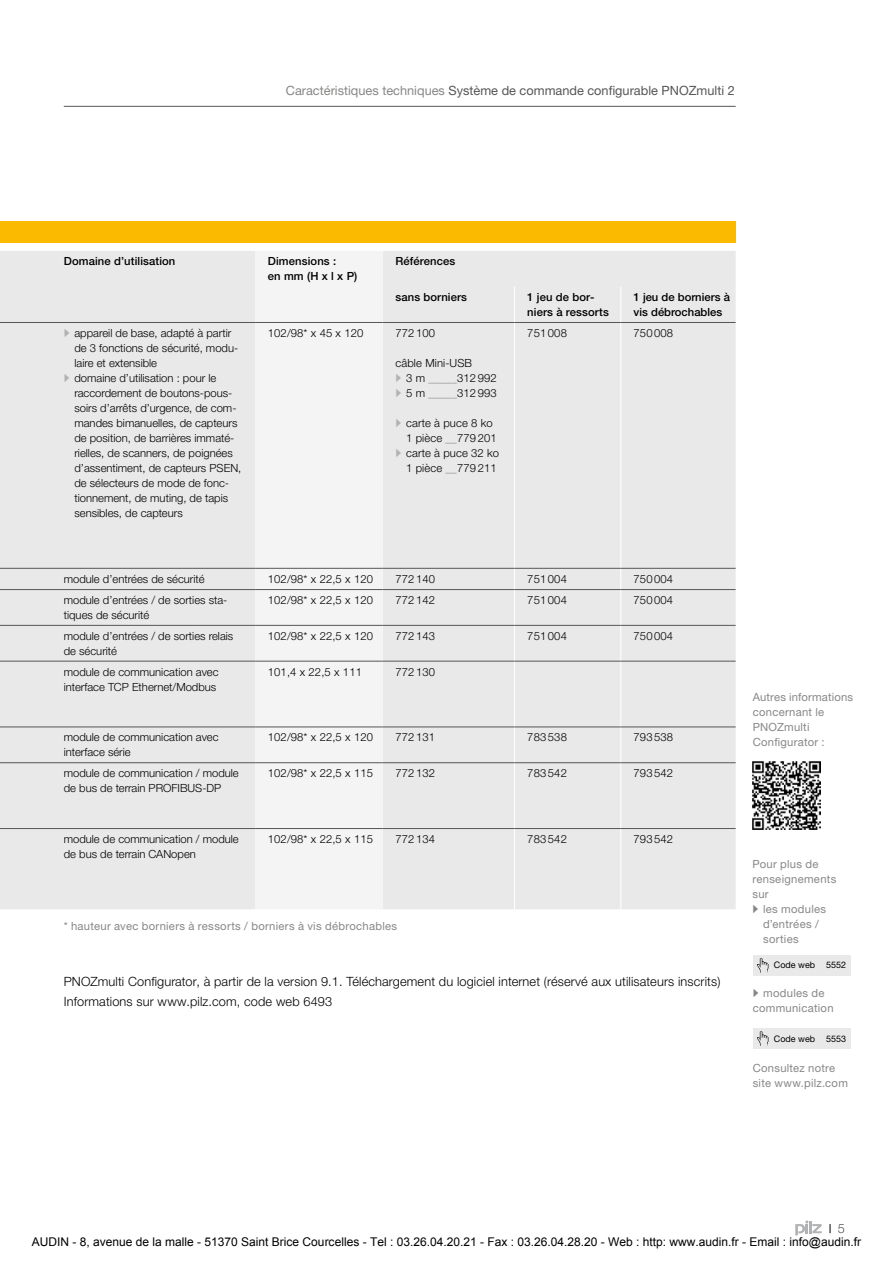
<style>
.page{position:relative;width:893px;height:1263px;background:#fff}
.page>*{position:absolute;margin:0;border:0;box-sizing:border-box;transform-origin:0 0}
.t1{font:300 12.75px/20.2px "Helvetica Neue LTW1 G";letter-spacing:.01em;color:#000}
.t2{font:12.75px "Helvetica Neue LT Pro";color:#565656}
.t3{font:300 12.75px "Helvetica Neue LTW1 G";color:#565656}
.t4{font:12px "Arial";color:#000}
.t5{font:300 11.25px/15px "Helvetica Neue LTW1 G";color:#000}
.t6{font:11.25px/15px "Helvetica Neue LT Pro";letter-spacing:.025em;color:#878786}
.t7{font:500 11.25px/15px "Helvetica Neue LTW1 G";letter-spacing:.01em;color:#000}
.t8{font:9px "Helvetica Neue LT Pro";color:#000}
.s1{color:#878786}
.s2{font-family:"Helvetica Neue LT Pro";font-weight:400;color:#b1b2b3}
</style>
<div class="page">
<div style="left:0;top:221px;width:736px;height:21px;background:#fbba00"></div>
<hr style="left:64px;top:106px;width:672px;height:1px;background:#565656">
<svg style="left:795px;top:1220px;width:27px;height:15px"></svg>
<div style="left:383px;top:251px;width:353px;height:658px;background:#e9e9e9"></div>
<svg style="left:0;top:251px;width:383px;height:658px;fill:#e9e9e9"></svg>
<hr style="left:514px;top:287px;width:1px;height:35px;background:#fff">
<hr style="left:514px;top:323px;width:1px;height:245px;background:#fff">
<svg style="left:514px;top:569px;width:1px;height:20px"></svg>
<hr style="left:514px;top:590px;width:1px;height:35px;background:#fff">
<hr style="left:514px;top:626px;width:1px;height:35px;background:#fff">
<hr style="left:514px;top:661px;width:1px;height:66px;background:#fff">
<hr style="left:514px;top:727px;width:1px;height:35px;background:#fff">
<hr style="left:514px;top:763px;width:1px;height:65px;background:#fff">
<hr style="left:514px;top:829px;width:1px;height:80px;background:#fff">
<hr style="left:620px;top:287px;width:1px;height:35px;background:#fff">
<hr style="left:620px;top:323px;width:1px;height:245px;background:#fff">
<svg style="left:620px;top:569px;width:1px;height:20px"></svg>
<hr style="left:620px;top:590px;width:1px;height:35px;background:#fff">
<hr style="left:620px;top:626px;width:1px;height:35px;background:#fff">
<hr style="left:620px;top:661px;width:1px;height:66px;background:#fff">
<hr style="left:620px;top:727px;width:1px;height:35px;background:#fff">
<hr style="left:620px;top:763px;width:1px;height:65px;background:#fff">
<hr style="left:620px;top:829px;width:1px;height:80px;background:#fff">
<hr style="left:0;top:322px;width:255px;height:1px;background:#565656">
<hr style="left:255px;top:322px;width:128px;height:1px;background:#565656">
<hr style="left:383px;top:322px;width:131px;height:1px;background:#565656">
<hr style="left:514px;top:322px;width:107px;height:1px;background:#565656">
<hr style="left:621px;top:322px;width:115px;height:1px;background:#565656">
<hr style="left:0;top:568px;width:255px;height:1px;background:#565656">
<hr style="left:255px;top:568px;width:128px;height:1px;background:#565656">
<hr style="left:383px;top:568px;width:131px;height:1px;background:#565656">
<hr style="left:514px;top:568px;width:107px;height:1px;background:#565656">
<hr style="left:621px;top:568px;width:115px;height:1px;background:#565656">
<hr style="left:0;top:589px;width:255px;height:1px;background:#565656">
<hr style="left:255px;top:589px;width:128px;height:1px;background:#565656">
<hr style="left:383px;top:589px;width:131px;height:1px;background:#565656">
<hr style="left:514px;top:589px;width:107px;height:1px;background:#565656">
<hr style="left:621px;top:589px;width:115px;height:1px;background:#565656">
<hr style="left:0;top:625px;width:255px;height:1px;background:#565656">
<hr style="left:255px;top:625px;width:128px;height:1px;background:#565656">
<hr style="left:383px;top:625px;width:131px;height:1px;background:#565656">
<hr style="left:514px;top:625px;width:107px;height:1px;background:#565656">
<hr style="left:621px;top:625px;width:115px;height:1px;background:#565656">
<hr style="left:0;top:661px;width:255px;height:1px;background:#565656">
<hr style="left:255px;top:661px;width:128px;height:1px;background:#565656">
<hr style="left:383px;top:661px;width:131px;height:1px;background:#565656">
<hr style="left:514px;top:661px;width:107px;height:1px;background:#565656">
<hr style="left:621px;top:661px;width:115px;height:1px;background:#565656">
<hr style="left:0;top:727px;width:255px;height:1px;background:#565656">
<hr style="left:255px;top:727px;width:128px;height:1px;background:#565656">
<hr style="left:383px;top:727px;width:131px;height:1px;background:#565656">
<hr style="left:514px;top:727px;width:107px;height:1px;background:#565656">
<hr style="left:621px;top:727px;width:115px;height:1px;background:#565656">
<hr style="left:0;top:762px;width:255px;height:1px;background:#565656">
<hr style="left:255px;top:762px;width:128px;height:1px;background:#565656">
<hr style="left:383px;top:762px;width:131px;height:1px;background:#565656">
<hr style="left:514px;top:762px;width:107px;height:1px;background:#565656">
<hr style="left:621px;top:762px;width:115px;height:1px;background:#565656">
<hr style="left:0;top:828px;width:255px;height:1px;background:#565656">
<hr style="left:255px;top:828px;width:128px;height:1px;background:#565656">
<hr style="left:383px;top:828px;width:131px;height:1px;background:#565656">
<hr style="left:514px;top:828px;width:107px;height:1px;background:#565656">
<hr style="left:621px;top:828px;width:115px;height:1px;background:#565656">
<div style="left:753px;top:1028px;width:97px;height:21px;background:#e9e9e9"></div>
<svg style="left:757px;top:1031px;width:11px;height:15px"></svg>
<div style="left:753px;top:955px;width:97px;height:20px;background:#e9e9e9"></div>
<svg style="left:757px;top:958px;width:11px;height:15px"></svg>
<img style="left:753px;top:762px;width:68px;height:68px">
<p class="t2" style="left:286px;top:82px;width:450px"><span class="s1">Caractéristiques techniques</span> Système de commande configurable PNOZmulti 2</p>
<p class="t7" style="left:64px;top:254px;width:113px">Domaine d’utilisation</p>
<p class="t7" style="left:268px;top:254px;width:91px">Dimensions :<br>en mm (H x l x P)</p>
<p class="t7" style="left:395px;top:254px;width:61px">Références</p>
<p class="t7" style="left:395px;top:290px;width:73px">sans borniers</p>
<p class="t7" style="left:527px;top:290px;width:83px">1 jeu de bor&shy;niers à ressorts</p>
<p class="t7" style="left:634px;top:290px;width:98px">1 jeu de borniers à vis débrochables</p>
<p class="t5" style="left:74px;top:325px;width:165px;text-indent:-11px"><span class="s2">•</span> appareil de base, adapté à partir de 3 fonctions de sécurité, modu&shy;laire et extensible</p>
<p class="t5" style="left:74px;top:370px;width:168px;text-indent:-11px"><span class="s2">•</span> domaine d’utilisation : pour le raccordement de boutons-pous&shy;soirs d’arrêts d’urgence, de com&shy;mandes bimanuelles, de capteurs de position, de barrières immaté&shy;rielles, de scanners, de poignées d’assentiment, de capteurs PSEN, de sélecteurs de mode de fonc&shy;tionnement, de muting, de tapis sensibles, de capteurs</p>
<p class="t5" style="left:268px;top:325px;width:97px">102/98* x 45 x 120</p>
<p class="t5" style="left:395px;top:325px;width:41px">772 100</p>
<p class="t5" style="left:395px;top:355px;width:78px">câble Mini-USB</p>
<p class="t5" style="left:395px;top:370px;width:103px"><span class="s2">•</span> 3 m <span class="s1">_____</span>312 992</p>
<p class="t5" style="left:395px;top:385px;width:103px"><span class="s2">•</span> 5 m <span class="s1">_____</span>312 993</p>
<p class="t5" style="left:406px;top:415px;width:92px;text-indent:-11px"><span class="s2">•</span> carte à puce 8 ko<br>1 pièce <span class="s1">__</span>779 201</p>
<p class="t5" style="left:395px;top:445px;width:105px;text-align:right"><span class="s2">•</span> carte à puce 32 ko<br>1 pièce <span class="s1">__</span>779 211</p>
<p class="t5" style="left:527px;top:325px;width:41px">751 008</p>
<p class="t5" style="left:634px;top:325px;width:41px">750 008</p>
<p class="t5" style="left:64px;top:571px;width:142px">module d’entrées de sécurité</p>
<p class="t5" style="left:268px;top:571px;width:107px">102/98* x 22,5 x 120</p>
<p class="t5" style="left:395px;top:571px;width:41px">772 140</p>
<p class="t5" style="left:527px;top:571px;width:41px">751 004</p>
<p class="t5" style="left:634px;top:571px;width:41px">750 004</p>
<p class="t5" style="left:64px;top:592px;width:165px">module d’entrées / de sorties sta&shy;tiques de sécurité</p>
<p class="t5" style="left:268px;top:592px;width:107px">102/98* x 22,5 x 120</p>
<p class="t5" style="left:395px;top:592px;width:41px">772 142</p>
<p class="t5" style="left:527px;top:592px;width:41px">751 004</p>
<p class="t5" style="left:634px;top:592px;width:41px">750 004</p>
<p class="t5" style="left:64px;top:628px;width:171px">module d’entrées / de sorties relais de sécurité</p>
<p class="t5" style="left:268px;top:628px;width:107px">102/98* x 22,5 x 120</p>
<p class="t5" style="left:395px;top:628px;width:41px">772 143</p>
<p class="t5" style="left:527px;top:628px;width:41px">751 004</p>
<p class="t5" style="left:634px;top:628px;width:41px">750 004</p>
<p class="t5" style="left:64px;top:664px;width:156px">module de communication avec interface TCP Ethernet/Modbus</p>
<p class="t5" style="left:268px;top:664px;width:96px">101,4 x 22,5 x 111</p>
<p class="t5" style="left:395px;top:664px;width:41px">772 130</p>
<p class="t5" style="left:64px;top:730px;width:156px">module de communication avec interface série</p>
<p class="t5" style="left:268px;top:730px;width:107px">102/98* x 22,5 x 120</p>
<p class="t5" style="left:395px;top:730px;width:41px">772 131</p>
<p class="t5" style="left:527px;top:730px;width:41px">783 538</p>
<p class="t5" style="left:634px;top:730px;width:41px">793 538</p>
<p class="t5" style="left:64px;top:766px;width:177px">module de communication / module de bus de terrain PROFIBUS-DP</p>
<p class="t5" style="left:268px;top:766px;width:107px">102/98* x 22,5 x 115</p>
<p class="t5" style="left:395px;top:766px;width:41px">772 132</p>
<p class="t5" style="left:527px;top:766px;width:41px">783 542</p>
<p class="t5" style="left:634px;top:766px;width:41px">793 542</p>
<p class="t5" style="left:64px;top:831px;width:177px">module de communication / module de bus de terrain CANopen</p>
<p class="t5" style="left:268px;top:831px;width:107px">102/98* x 22,5 x 115</p>
<p class="t5" style="left:395px;top:831px;width:41px">772 134</p>
<p class="t5" style="left:527px;top:831px;width:41px">783 542</p>
<p class="t5" style="left:634px;top:831px;width:41px">793 542</p>
<p class="t6" style="left:64px;top:918px;width:335px">* hauteur avec borniers à ressorts / borniers à vis débrochables</p>
<p class="t1" style="left:64px;top:971px;width:658px">PNOZmulti Configurator, à partir de la version 9.1. Téléchargement du logiciel internet (réservé aux utilisateurs inscrits)<br>Informations sur www.pilz.com, code web 6493</p>
<p class="t6" style="left:753px;top:689px;width:102px">Autres informations concernant le<br>PNOZmulti<br>Configurator :</p>
<p class="t6" style="left:752px;top:856px;width:85px">Pour plus de renseignements sur</p>
<p class="t6" style="left:763px;top:901px;width:65px;text-indent:-11px">• les modules d’entrées / sorties</p>
<p class="t8" style="left:774px;top:959px;width:74px">Code web 5552</p>
<p class="t6" style="left:753px;top:985px;width:82px">• modules de communication</p>
<p class="t8" style="left:774px;top:1033px;width:74px">Code web 5553</p>
<p class="t6" style="left:753px;top:1060px;width:97px">Consultez notre site www.pilz.com</p>
<p class="t3" style="left:838px;top:1221px;width:9px">5</p>
<p class="t4" style="left:32px;top:1234px;width:831px">AUDIN - 8, avenue de la malle - 51370 Saint Brice Courcelles - Tel : 03.26.04.20.21 - Fax : 03.26.04.28.20 - Web : http: www.audin.fr - Email : info@audin.fr</p>
</div>
